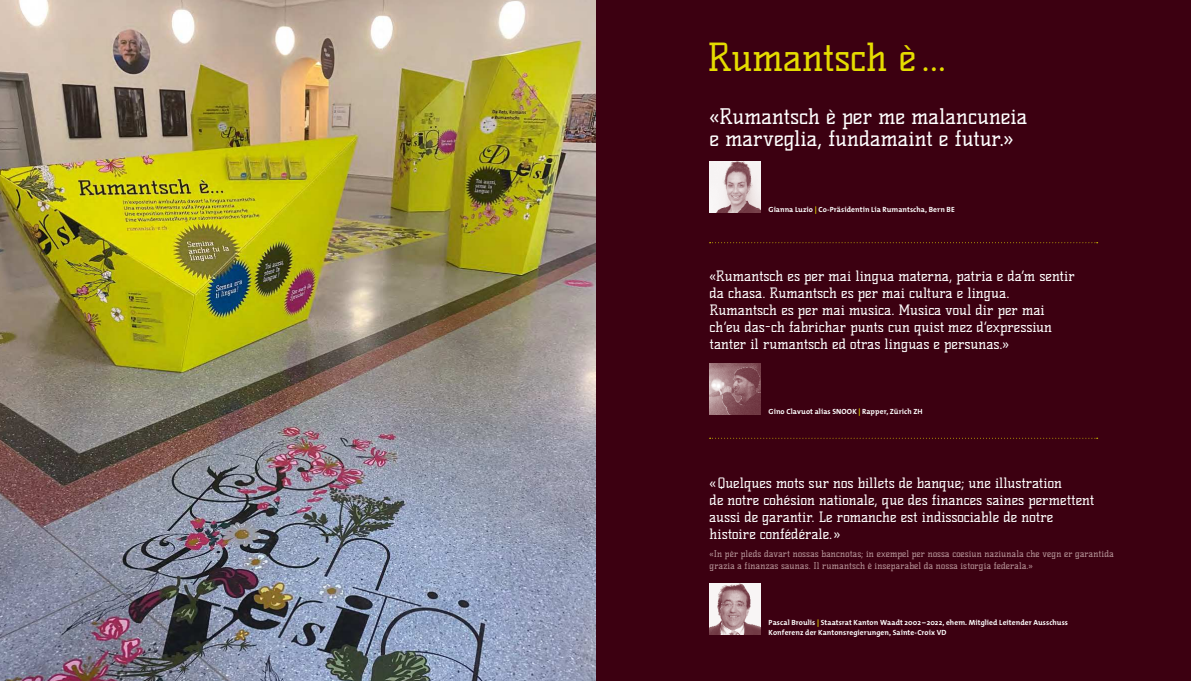
<style>
.page{position:relative;width:1191px;height:681px;background:#fff}
.page>*{position:absolute;margin:0;border:0;box-sizing:border-box;transform-origin:0 0}
.t1{font:37.9px "Kelly Slab";letter-spacing:-.005em;color:#e5dc00}
.t2{font:21px/22px "Kelly Slab";color:#fff}
.t3{font:14px/17px "Kelly Slab";color:#fff}
.t4{font:9px/11.8px "Kelly Slab";letter-spacing:.015em;color:#ba9a9d}
.t5{font:700 7.5px/10px "The Mix";letter-spacing:.01em;color:#fff}
.s1{color:#e5dc00}
</style>
<div class="page">
<div style="left:595px;top:0;width:596px;height:680px;background:#3c0011"></div>
<img style="left:709px;top:583px;width:51px;height:51px">
<img style="left:709px;top:161px;width:51px;height:51px">
<img style="left:709px;top:363px;width:51px;height:51px">
<svg style="left:709px;top:242px;width:388px;height:1px"></svg>
<svg style="left:709px;top:437px;width:388px;height:1px"></svg>
<img style="left:0;top:0;width:595px;height:680px">
<h1 class="t1" style="left:707px;top:35px;width:240px">Rumantsch è ...</h1>
<h2 class="t2" style="left:709px;top:106px;width:319px">«Rumantsch è per me malancuneia e marveglia, fundamaint e futur.»</h2>
<p class="t5" style="left:768px;top:204px;width:187px">Gianna Luzio <span class="s1">|</span> Co-Präsidentin Lia Rumantscha, Bern BE</p>
<p class="t3" style="left:709px;top:267px;width:367px">«Rumantsch es per mai lingua materna, patria e da’m sentir da chasa. Rumantsch es per mai cultura e lingua.<br>Rumantsch es per mai musica. Musica voul dir per mai ch’eu das-ch fabrichar punts cun quist mez d’expressiun tanter il rumantsch ed otras linguas e persunas.»</p>
<p class="t5" style="left:768px;top:406px;width:155px">Gino Clavuot alias SNOOK <span class="s1">|</span> Rapper, Zürich ZH</p>
<p class="t3" style="left:709px;top:474px;width:386px">« Quelques mots sur nos billets de banque; une illustration<br>de notre cohésion nationale, que des finances saines permettent aussi de garantir. Le romanche est indissociable de notre histoire confédérale. »</p>
<p class="t4" style="left:709px;top:547px;width:405px">«In pèr pleds davart nossas bancnotas; in exempel per nossa coesiun naziunala che vegn er garantida grazia a finanzas saunas. Il rumantsch è inseparabel da nossa istorgia federala.»</p>
<p class="t5" style="left:768px;top:617px;width:301px">Pascal Broulis <span class="s1">|</span> Staatsrat Kanton Waadt 2002 – 2022, ehem. Mitglied Leitender Ausschuss<br>Konferenz der Kantonsregierungen, Sainte-Croix VD</p>
</div>
